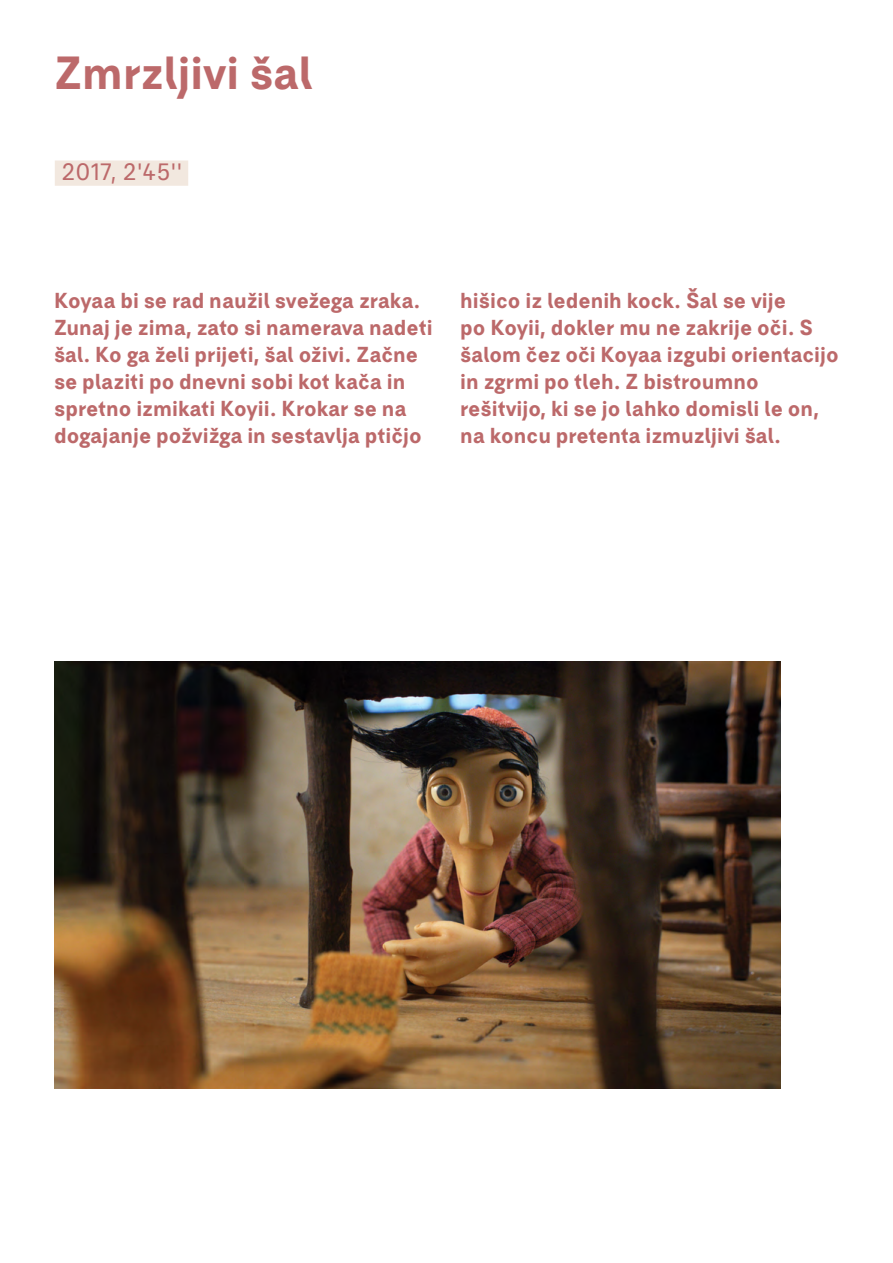
<style>
.page{position:relative;width:893px;height:1263px;background:#fff}
.page>*{position:absolute;margin:0;border:0;box-sizing:border-box;transform-origin:0 0}
.t1{font:700 45px "BC Falster Grotesk RB";color:#bc696a}
.t2{font:22.95px "BC Falster Grotesk RB";letter-spacing:.02em;color:#bc696a}
.t3{font:700 21px/27px "BC Falster Grotesk RB";color:#bc696a}
</style>
<div class="page">
<div style="left:55px;top:160px;width:133px;height:26px;background:#f2e8df"></div>
<img style="left:54px;top:661px;width:726px;height:428px">
<h1 class="t1" style="left:54px;top:44px;width:260px">Zmrzljivi šal</h1>
<p class="t2" style="left:61px;top:158px;width:122px">2017, 2'45''</p>
<p class="t3" style="left:54px;top:286px;width:380px">Koyaa bi se rad naužil svežega zraka.<br>Zunaj je zima, zato si namerava nadeti šal. Ko ga želi prijeti, šal oživi. Začne se plaziti po dnevni sobi kot kača in spretno izmikati Koyii. Krokar se na dogajanje požvižga in sestavlja ptičjo</p>
<p class="t3" style="left:460px;top:286px;width:380px">hišico iz ledenih kock. Šal se vije<br>po Koyii, dokler mu ne zakrije oči. S šalom čez oči Koyaa izgubi orientacijo in zgrmi po tleh. Z bistroumno rešitvijo, ki se jo lahko domisli le on, na koncu pretenta izmuzljivi šal.</p>
</div>
